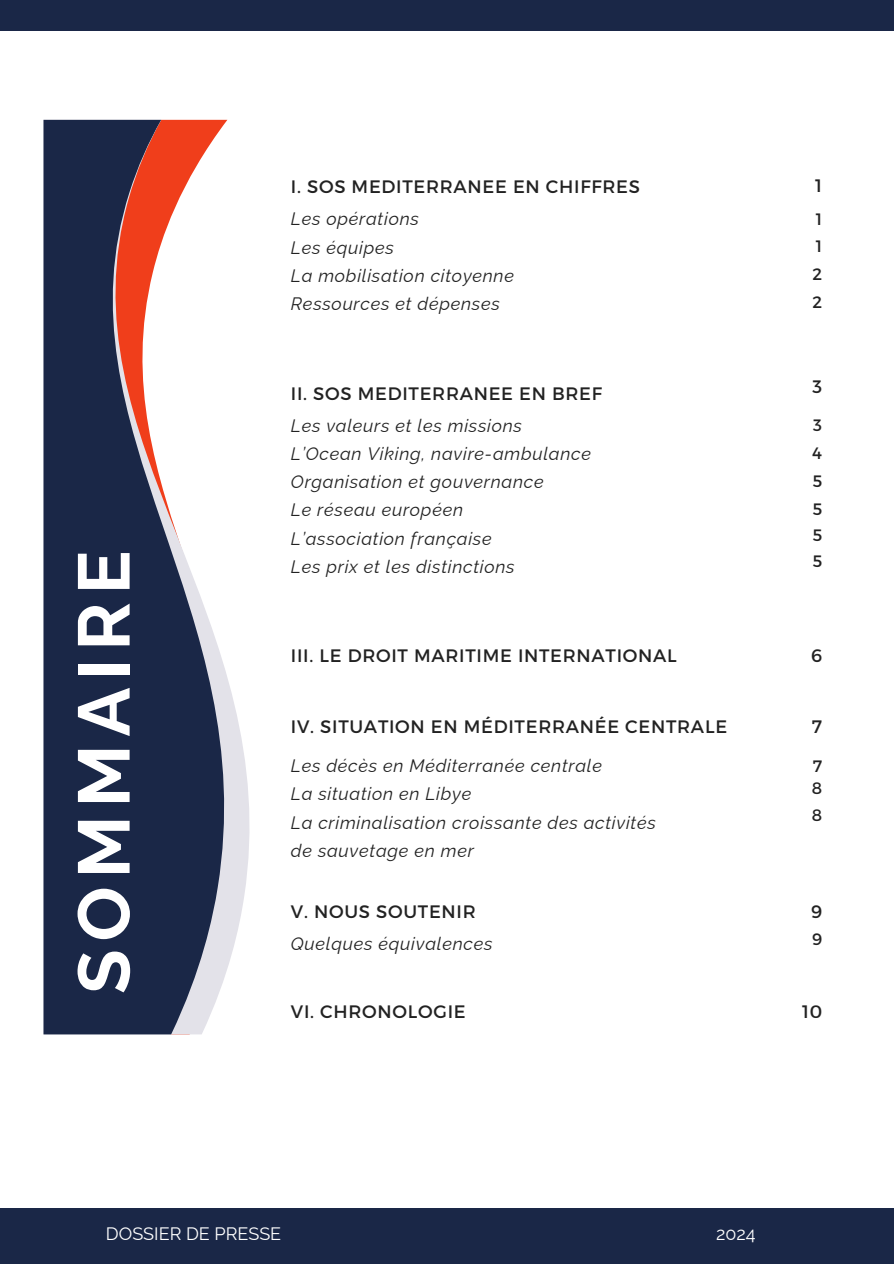
<style>
.page{position:relative;width:894px;height:1264px;background:#fff}
.page>*{position:absolute;margin:0;border:0;box-sizing:border-box;transform-origin:0 0}
.t1{font:700 72.75px "Raleway";letter-spacing:.11em;color:#fff}
.t2{font:italic 18px/28.2px "Raleway";letter-spacing:.04em;color:#222}
.t3{font:18px "Montserrat";letter-spacing:.04em;color:#222}
.t4{font:18px "Raleway";color:#fff}
.t5{font:16.5px/28.2px "Montserrat";color:#222}
</style>
<div class="page">
<div style="left:0;top:0;width:893px;height:30px;background:#1a2747"></div>
<svg style="left:43px;top:120px;width:207px;height:914px;fill:#1a2747"></svg>
<div style="left:0;top:1208px;width:893px;height:55px;background:#1a2747"></div>
<h1 class="t1" style="left:46px;top:994px;width:445px;rotate:-90deg">SOMMAIRE</h1>
<p class="t3" style="left:291px;top:176px;width:350px">I. SOS MEDITERRANEE EN CHIFFRES</p>
<p class="t2" style="left:291px;top:203px;width:224px">Les opérations<br>Les équipes<br>La mobilisation citoyenne<br>Ressources et dépenses</p>
<p class="t3" style="left:291px;top:382px;width:312px">II. SOS MEDITERRANEE EN BREF</p>
<p class="t2" style="left:291px;top:409px;width:301px">Les valeurs et les missions<br>L’Ocean Viking, navire-ambulance<br>Organisation et gouvernance<br>Le réseau européen<br>L’association française<br>Les prix et les distinctions</p>
<p class="t3" style="left:815px;top:175px;width:8px">1</p>
<p class="t5" style="left:815px;top:205px;width:8px">1</p>
<p class="t5" style="left:815px;top:232px;width:8px">1</p>
<p class="t5" style="left:812px;top:260px;width:11px">2<br>2</p>
<p class="t3" style="left:812px;top:376px;width:11px">3</p>
<p class="t5" style="left:813px;top:411px;width:10px">3</p>
<p class="t5" style="left:812px;top:439px;width:11px">4</p>
<p class="t5" style="left:812px;top:466px;width:11px">5<br>5</p>
<p class="t5" style="left:812px;top:522px;width:11px;line-height:26px">5<br>5</p>
<p class="t3" style="left:291px;top:644px;width:387px">III. LE DROIT MARITIME INTERNATIONAL</p>
<p class="t3" style="left:810px;top:644px;width:13px">6</p>
<p class="t3" style="left:291px;top:716px;width:437px">IV. SITUATION EN MÉDITERRANÉE CENTRALE</p>
<p class="t3" style="left:811px;top:715px;width:12px">7</p>
<p class="t2" style="left:291px;top:750px;width:366px">Les décès en Méditerranée centrale<br>La situation en Libye<br>La criminalisation croissante des activités de sauvetage en mer</p>
<p class="t5" style="left:812px;top:751px;width:11px">7</p>
<p class="t5" style="left:811px;top:774px;width:12px">8</p>
<p class="t5" style="left:811px;top:800px;width:12px">8</p>
<p class="t3" style="left:291px;top:900px;width:186px">V. NOUS SOUTENIR</p>
<p class="t3" style="left:810px;top:900px;width:13px">9</p>
<p class="t2" style="left:291px;top:927px;width:203px">Quelques équivalences</p>
<p class="t5" style="left:811px;top:925px;width:12px">9</p>
<p class="t3" style="left:291px;top:1000px;width:176px">VI. CHRONOLOGIE</p>
<p class="t3" style="left:801px;top:1000px;width:22px">10</p>
<p class="t4" style="left:106px;top:1219px;width:177px">DOSSIER DE PRESSE</p>
<p class="t4" style="left:715px;top:1219px;width:41px">2024</p>
</div>
